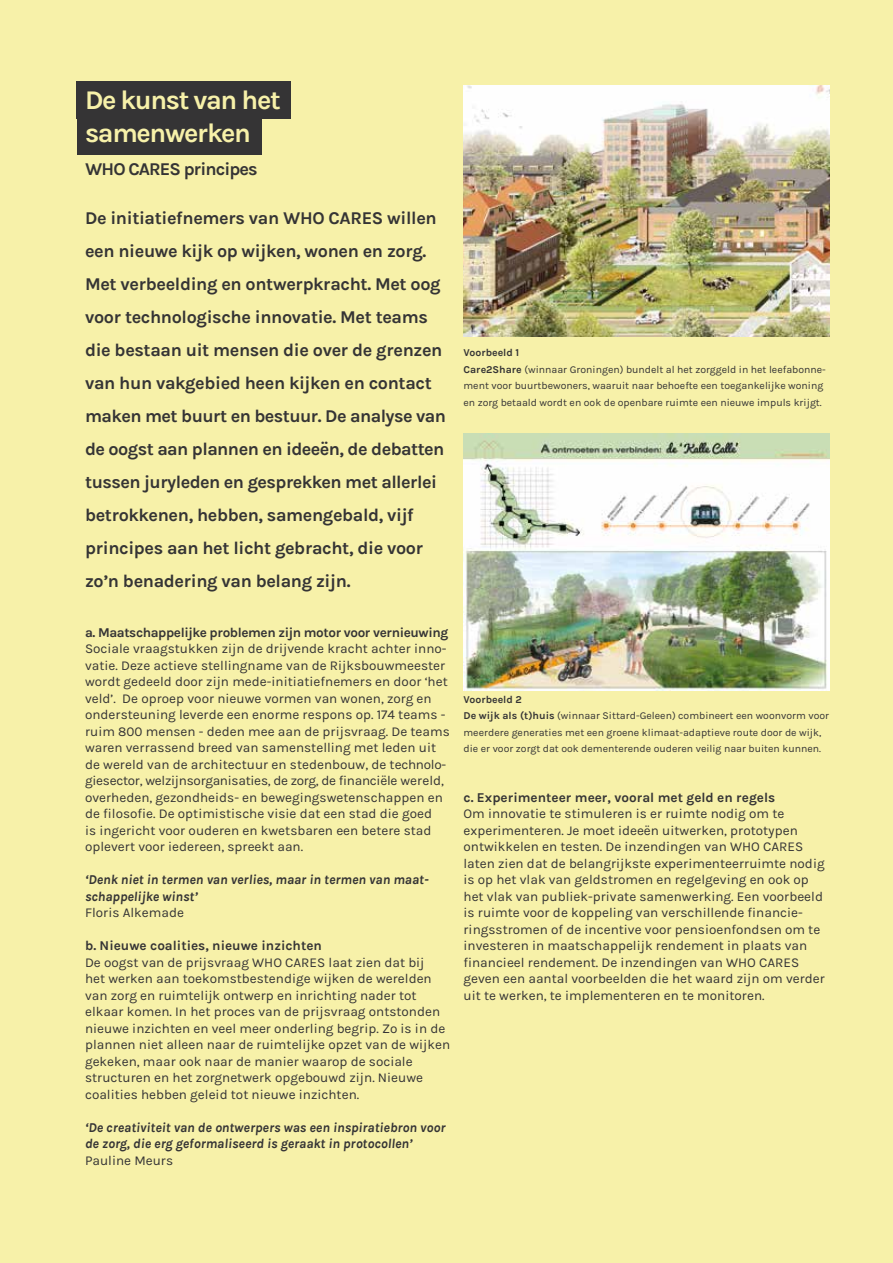
<style>
.page{position:relative;width:893px;height:1263px;background:#f7f1a9}
.page>*{position:absolute;margin:0;border:0;box-sizing:border-box;transform-origin:0 0}
.t1{font:700 27px/33px "Karla";letter-spacing:-.05em;color:#f7f1a9}
.t2{font:700 18px/33px "Karla";letter-spacing:-.02em;color:#353435}
.t3{font:700 18px "Karla";letter-spacing:-.05em;color:#353435}
.t4{font:13.5px/16.5px "Karla";color:#353435}
.t5{font:italic 700 13.5px/16.5px "Karla";color:#353435}
.t6{font:700 13.5px "Karla";color:#353435}
.t7{font:700 13.5px "Karla";letter-spacing:-.03em;color:#353435}
.t8{font:10.5px/16.5px "Karla";color:#353435}
.s1{font-weight:700}
</style>
<div class="page">
<img style="left:463px;top:433px;width:366px;height:257px">
<img style="left:463px;top:85px;width:366px;height:252px">
<div style="left:77px;top:81px;width:214px;height:37px;background:#353435"></div>
<div style="left:77px;top:117px;width:184px;height:38px;background:#353435"></div>
<h1 class="t1" style="left:85px;top:83px;width:197px">De kunst van het samenwerken</h1>
<h2 class="t3" style="left:85px;top:158px;width:174px">WHO CARES principes</h2>
<p class="t2" style="left:85px;top:202px;width:363px">De initiatiefnemers van WHO CARES willen een nieuwe kijk op wijken, wonen en zorg.<br>Met verbeelding en ontwerpkracht. Met oog voor technologische innovatie. Met teams die bestaan uit mensen die over de grenzen van hun vakgebied heen kijken en contact maken met buurt en bestuur. De analyse van de oogst aan plannen en ideeën, de debatten tussen juryleden en gesprekken met allerlei betrokkenen, hebben, samengebald, vijf principes aan het licht gebracht, die voor zo’n benadering van belang zijn.</p>
<p class="t7" style="left:85px;top:624px;width:365px">a. Maatschappelijke problemen zijn motor voor vernieuwing</p>
<p class="t4" style="left:85px;top:640px;width:366px">Sociale vraagstukken zijn de drijvende kracht achter inno&shy;vatie. Deze actieve stellingname van de Rijksbouwmeester wordt gedeeld door zijn mede-initiatiefnemers en door ‘het veld’. De oproep voor nieuwe vormen van wonen, zorg en ondersteuning leverde een enorme respons op. 174 teams - ruim 800 mensen - deden mee aan de prijsvraag. De teams waren verrassend breed van samenstelling met leden uit de wereld van de architectuur en stedenbouw, de technolo&shy;giesector, welzijnsorganisaties, de zorg, de financiële wereld, overheden, gezondheids- en bewegingswetenschappen en de filosofie. De optimistische visie dat een stad die goed<br>is ingericht voor ouderen en kwetsbaren een betere stad oplevert voor iedereen, spreekt aan.</p>
<p class="t5" style="left:85px;top:871px;width:345px">‘Denk niet in termen van verlies, maar in termen van maat&shy;schappelijke winst’</p>
<p class="t4" style="left:85px;top:904px;width:100px">Floris Alkemade</p>
<p class="t6" style="left:85px;top:938px;width:238px">b. Nieuwe coalities, nieuwe inzichten</p>
<p class="t4" style="left:85px;top:954px;width:367px">De oogst van de prijsvraag WHO CARES laat zien dat bij<br>het werken aan toekomstbestendige wijken de werelden van zorg en ruimtelijk ontwerp en inrichting nader tot elkaar komen. In het proces van de prijsvraag ontstonden nieuwe inzichten en veel meer onderling begrip. Zo is in de plannen niet alleen naar de ruimtelijke opzet van de wijken gekeken, maar ook naar de manier waarop de sociale structuren en het zorgnetwerk opgebouwd zijn. Nieuwe coalities hebben geleid tot nieuwe inzichten.</p>
<p class="t5" style="left:85px;top:1119px;width:362px">‘De creativiteit van de ontwerpers was een inspiratiebron voor de zorg, die erg geformaliseerd is geraakt in protocollen’</p>
<p class="t4" style="left:85px;top:1152px;width:90px">Pauline Meurs</p>
<p class="t8" style="left:463px;top:344px;width:364px"><span class="s1">Voorbeeld 1<br>Care2Share</span> (winnaar Groningen) bundelt al het zorggeld in het leefabonne&shy;ment voor buurtbewoners, waaruit naar behoefte een toegankelijke woning en zorg betaald wordt en ook de openbare ruimte een nieuwe impuls krijgt.</p>
<p class="t8" style="left:463px;top:691px;width:367px"><span class="s1">Voorbeeld 2<br>De wijk als (t)huis</span> (winnaar Sittard-Geleen) combineert een woonvorm voor meerdere generaties met een groene klimaat-adaptieve route door de wijk, die er voor zorgt dat ook dementerende ouderen veilig naar buiten kunnen.</p>
<p class="t6" style="left:463px;top:789px;width:313px">c. Experimenteer meer, vooral met geld en regels</p>
<p class="t4" style="left:463px;top:805px;width:363px">Om innovatie te stimuleren is er ruimte nodig om te experimenteren. Je moet ideeën uitwerken, prototypen ontwikkelen en testen. De inzendingen van WHO CARES laten zien dat de belangrijkste experimenteerruimte nodig is op het vlak van geldstromen en regelgeving en ook op het vlak van publiek-private samenwerking. Een voorbeeld is ruimte voor de koppeling van verschillende financie&shy;ringsstromen of de incentive voor pensioenfondsen om te investeren in maatschappelijk rendement in plaats van financieel rendement. De inzendingen van WHO CARES geven een aantal voorbeelden die het waard zijn om verder uit te werken, te implementeren en te monitoren.</p>
</div>
